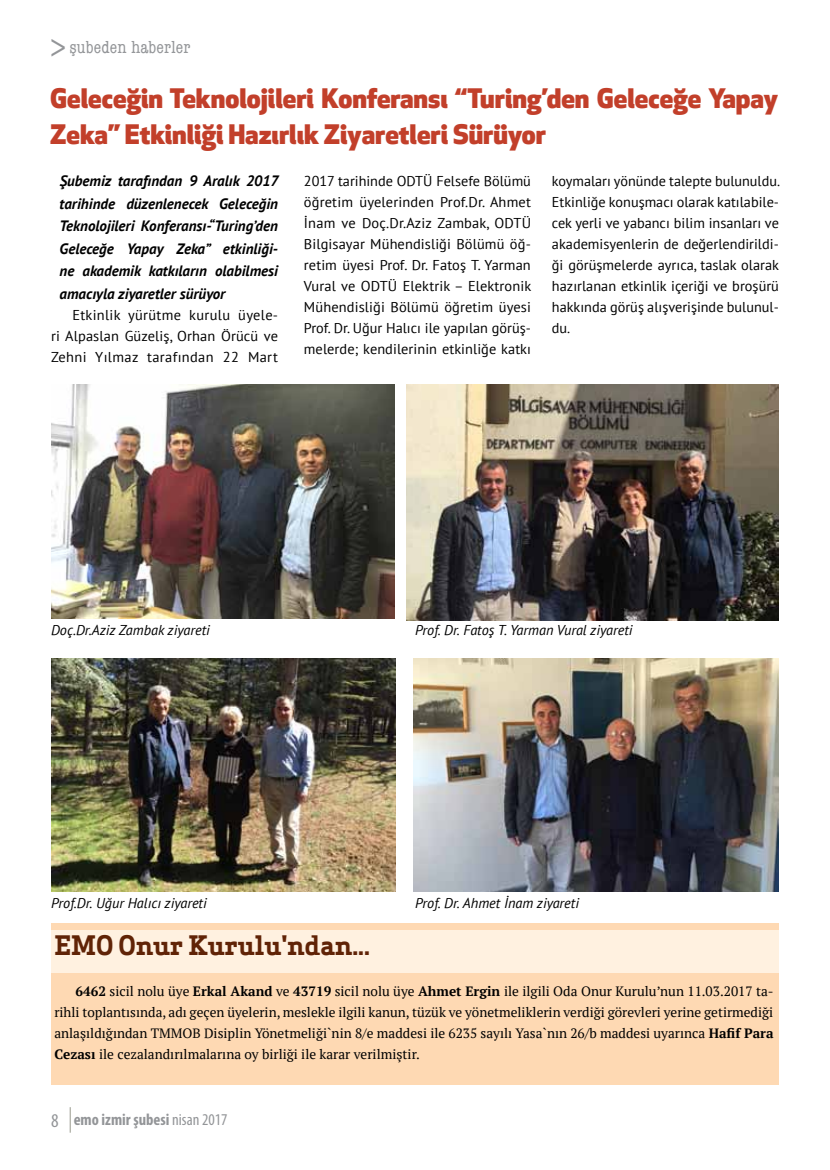
<style>
.page{position:relative;width:830px;height:1170px;background:#fff}
.page>*{position:absolute;margin:0;border:0;box-sizing:border-box;transform-origin:0 0}
.t1{font:800 26.25px/36px "Apex New";color:#c23f2a}
.t2{font:700 26.25px "Apex Serif";color:#602306}
.t3{font:condensed 18px "American Typewriter";letter-spacing:.01em;color:#939598}
.t4{font:700 condensed 16.5px "Myriad Pro";color:#939598}
.t5{font:italic 700 15px/22.5px "PT Sans";color:#000;text-align:justify}
.t6{font:14.25px/21px "PT Sans";letter-spacing:.005em;color:#000;text-align:justify}
.t7{font:italic 14.25px "PT Sans";color:#000}
.t8{font:13.5px/21px "PT Serif";color:#000;text-align:justify}
.s1{font-family:"Apex New";font-stretch:normal;font-size:33px}
.s2{font-weight:700}
.s3{font-weight:400;font-size:19.5px}
.s4{font-weight:400}
</style>
<div class="page">
<svg style="left:70px;top:1107px;width:1px;height:25px"></svg>
<div style="left:51px;top:923px;width:727px;height:161px;background:#fed9b3"></div>
<div style="left:51px;top:929px;width:727px;height:43px;background:#fff1e0"></div>
<img style="left:51px;top:384px;width:343px;height:235px">
<img style="left:406px;top:384px;width:372px;height:236px">
<img style="left:52px;top:658px;width:344px;height:233px">
<img style="left:413px;top:658px;width:364px;height:233px">
<p class="t3" style="left:50px;top:33px;width:142px"><span class="s1">&gt;</span>şubeden haberler</p>
<h1 class="t1" style="left:50px;top:80px;width:729px">Geleceğin Teknolojileri Konferansı “Turing’den Geleceğe Yapay<br>Zeka” Etkinliği Hazırlık Ziyaretleri Sürüyor</h1>
<p class="t6" style="left:304px;top:170px;width:229px">2017 tarihinde ODTÜ Felsefe Bölümü öğretim üyelerinden Prof.Dr. Ahmet İnam ve Doç.Dr.Aziz Zambak, ODTÜ Bilgisayar Mühendisliği Bölümü öğ&shy;retim üyesi Prof. Dr. Fatoş T. Yarman Vural ve ODTÜ Elektrik – Elektronik Mühendisliği Bölümü öğretim üyesi Prof. Dr. Uğur Halıcı ile yapılan görüş&shy;melerde; kendilerinin etkinliğe katkı</p>
<p class="t6" style="left:551px;top:170px;width:229px">koymaları yönünde talepte bulunuldu.<br>Etkinliğe konuşmacı olarak katılabile&shy;cek yerli ve yabancı bilim insanları ve akademisyenlerin de değerlendirildi&shy;ği görüşmelerde ayrıca, taslak olarak hazırlanan etkinlik içeriği ve broşürü hakkında görüş alışverişinde bulunul&shy;du.</p>
<p class="t5" style="left:60px;top:169px;width:220px">Şubemiz tarafından 9 Aralık 2017 tarihinde düzenlenecek Geleceğin Teknolojileri Konferansı-“Turing’den Geleceğe Yapay Zeka” etkinliği&shy;ne akademik katkıların olabilmesi amacıyla ziyaretler sürüyor</p>
<p class="t6" style="left:51px;top:304px;width:228px;text-indent:21px">Etkinlik yürütme kurulu üyele&shy;ri Alpaslan Güzeliş, Orhan Örücü ve Zehni Yılmaz tarafından 22 Mart</p>
<p class="t7" style="left:51px;top:620px;width:160px">Doç.Dr.Aziz Zambak ziyareti</p>
<p class="t7" style="left:415px;top:620px;width:219px">Prof. Dr. Fatoş T. Yarman Vural ziyareti</p>
<p class="t7" style="left:51px;top:893px;width:157px">Prof.Dr. Uğur Halıcı ziyareti</p>
<p class="t7" style="left:415px;top:893px;width:165px">Prof. Dr. Ahmet İnam ziyareti</p>
<h1 class="t2" style="left:54px;top:928px;width:317px">EMO Onur Kurulu'ndan...</h1>
<p class="t8" style="left:54px;top:979px;width:720px;text-indent:21px"><span class="s2">6462</span> sicil nolu üye <span class="s2">Erkal Akand</span> ve <span class="s2">43719</span> sicil nolu üye <span class="s2">Ahmet Ergin</span> ile ilgili Oda Onur Kurulu’nun 11.03.2017 ta&shy;rihli toplantısında, adı geçen üyelerin, meslekle ilgili kanun, tüzük ve yönetmeliklerin verdiği görevleri yerine getirmediği anlaşıldığından TMMOB Disiplin Yönetmeliği`nin 8/e maddesi ile 6235 sayılı Yasa`nın 26/b maddesi uyarınca <span class="s2">Hafif Para Cezası</span> ile cezalandırılmalarına oy birliği ile karar verilmiştir.</p>
<p class="t4" style="left:51px;top:1109px;width:178px"><span class="s3">8</span> emo izmir şubesi <span class="s4">nisan 2017</span></p>
</div>
